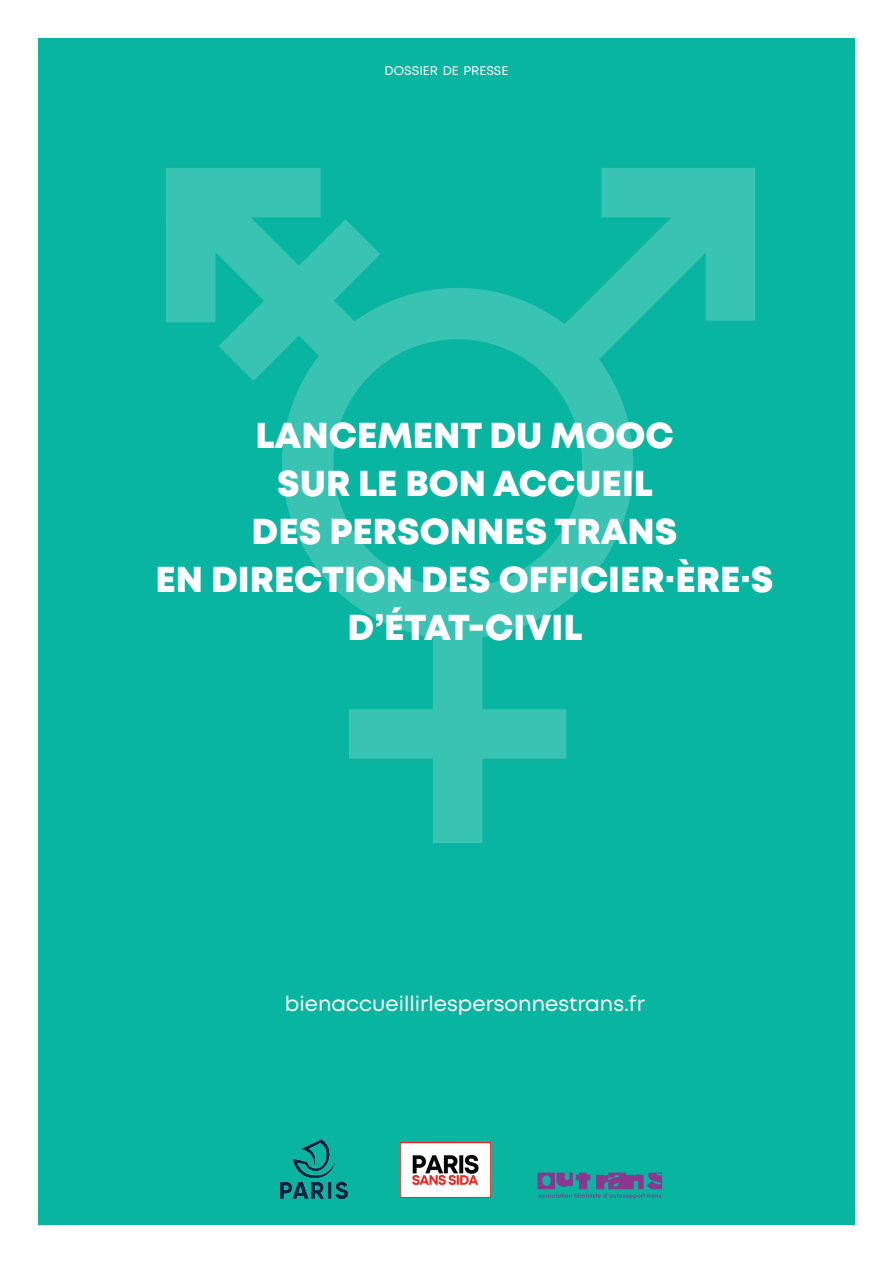
<style>
.page{position:relative;width:893px;height:1263px;background:#fff}
.page>*{position:absolute;margin:0;border:0;box-sizing:border-box;transform-origin:0 0}
.t1{font:800 36px/48px "Mont";color:#fff;text-align:center}
.t2{font:21px "Mont";color:#fff}
.t3{font:12.6px "Mont";color:#fff}
</style>
<div class="page">
<div style="left:38px;top:38px;width:817px;height:1187px;background:#08b5a1"></div>
<svg style="left:166px;top:168px;width:589px;height:675px"></svg>
<img style="left:400px;top:1142px;width:91px;height:56px">
<img style="left:280px;top:1139px;width:68px;height:59px">
<svg style="left:537px;top:1172px;width:125px;height:27px"></svg>
<p class="t3" style="left:385px;top:62px;width:125px">DOSSIER DE PRESSE</p>
<p class="t1" style="left:255px;top:412px;width:420px">LANCEMENT DU MOOC</p>
<p class="t1" style="left:277px;top:460px;width:378px">SUR LE BON ACCUEIL</p>
<p class="t1" style="left:252px;top:508px;width:427px">DES PERSONNES TRANS</p>
<p class="t1" style="left:156px;top:556px;width:620px">EN DIRECTION DES OFFICIER·ÈRE·S<br>D’ÉTAT-CIVIL</p>
<p class="t2" style="left:285px;top:990px;width:361px">bienaccueillirlespersonnestrans.fr</p>
</div>
